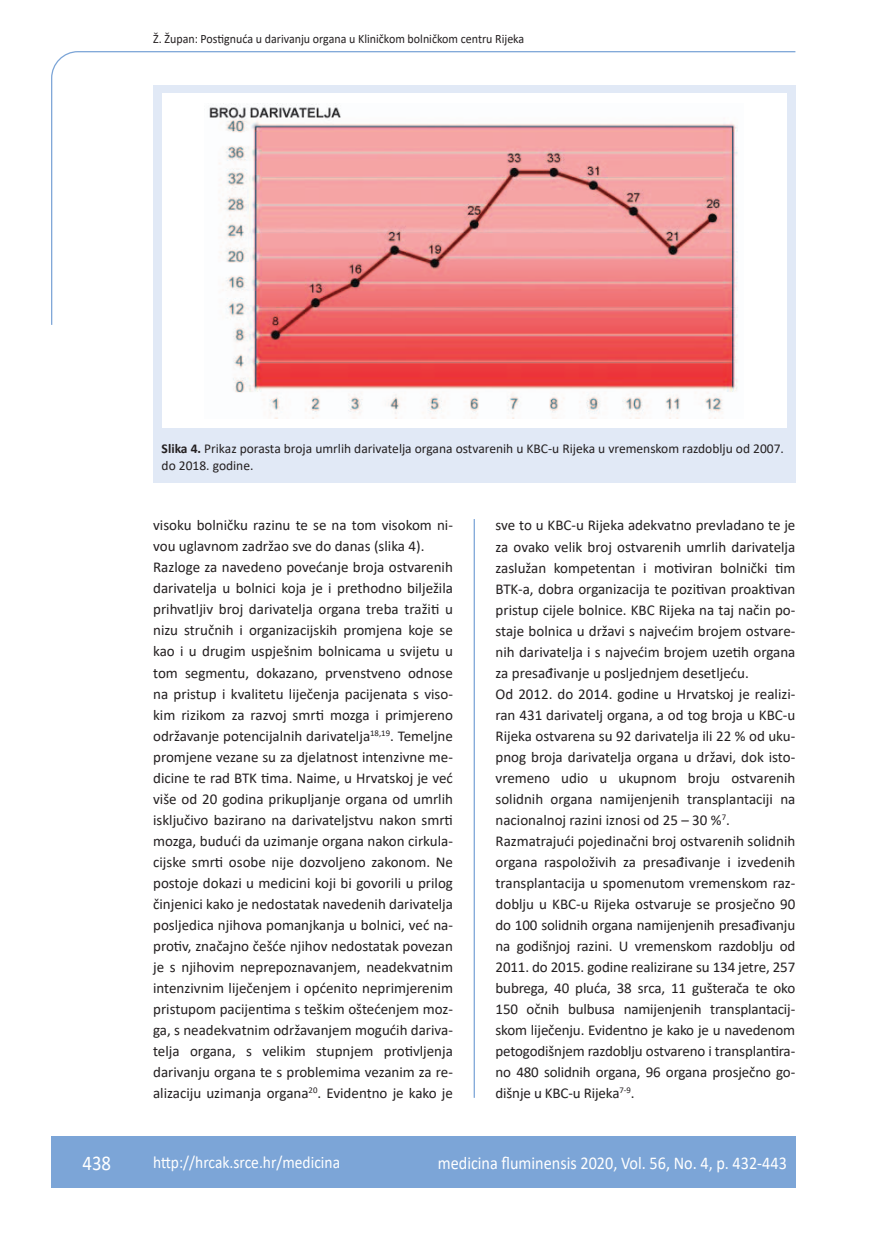
<style>
.page{position:relative;width:872px;height:1234px;background:#fff}
.page>*{position:absolute;margin:0;border:0;box-sizing:border-box;transform-origin:0 0}
.t1{font:21px "Calibri";color:#fff;scale:.9 1}
.t2{font:18px "Calibri";color:#fff;scale:.9 1}
.t3{font:17.25px "Calibri";color:#fff;scale:.9 1}
.osnovni_tekst{font:15px/21px "Calibri";color:#231f20;text-align:justify}
.potpis_slika{font:13.5px/16.5px "Calibri";color:#231f20}
.glava{font:12.75px "Calibri";color:#231f20;scale:.94 1}
.s1{font-weight:700}
</style>
<div class="page">
<svg style="left:51px;top:51px;width:745px;height:275px"></svg>
<hr style="left:473px;top:519px;width:2px;height:578px;background:#7ca5d7">
<div style="left:51px;top:1135px;width:744px;height:51px;background:#7ca5d7"></div>
<div style="left:153px;top:85px;width:642px;height:397px;background:#e1e9f6"></div>
<div style="left:162px;top:94px;width:624px;height:334px;background:#fff"></div>
<img style="left:209px;top:103px;width:529px;height:315px">
<p class="glava" style="left:153px;top:29px;width:396px">Ž. Župan: Postignuća u darivanju organa u Kliničkom bolničkom centru Rijeka</p>
<p class="potpis_slika" style="left:162px;top:440px;width:624px"><span class="s1">Slika 4.</span> Prikaz porasta broja umrlih darivatelja organa ostvarenih u KBC-u Rijeka u vremenskom razdoblju od 2007. do 2018. godine.</p>
<p class="osnovni_tekst" style="left:153px;top:514px;width:301px">visoku bolničku razinu te se na tom visokom ni&shy;vou uglavnom zadržao sve do danas (slika 4).</p>
<p class="osnovni_tekst" style="left:153px;top:556px;width:301px">Razloge za navedeno povećanje broja ostvarenih darivatelja u bolnici koja je i prethodno bilježila prihvatljiv broj darivatelja organa treba tražiti u nizu stručnih i organizacijskih promjena koje se kao i u drugim uspješnim bolnicama u svijetu u tom segmentu, dokazano, prvenstveno odnose na pristup i kvalitetu liječenja pacijenata s viso&shy;kim rizikom za razvoj smrti mozga i primjereno održavanje potencijalnih darivatelja<sup>18,19</sup>. Temeljne promjene vezane su za djelatnost intenzivne me&shy;dicine te rad BTK tima. Naime, u Hrvatskoj je već više od 20 godina prikupljanje organa od umrlih isključivo bazirano na darivateljstvu nakon smrti mozga, budući da uzimanje organa nakon cirkula&shy;cijske smrti osobe nije dozvoljeno zakonom. Ne postoje dokazi u medicini koji bi govorili u prilog činjenici kako je nedostatak navedenih darivatelja posljedica njihova pomanjkanja u bolnici, već na&shy;protiv, značajno češće njihov nedostatak povezan je s njihovim neprepoznavanjem, neadekvatnim intenzivnim liječenjem i općenito neprimjerenim pristupom pacijentima s teškim oštećenjem moz&shy;ga, s neadekvatnim održavanjem mogućih dariva&shy;telja organa, s velikim stupnjem protivljenja darivanju organa te s problemima vezanim za re&shy;alizaciju uzimanja organa<sup>20</sup>. Evidentno je kako je</p>
<p class="osnovni_tekst" style="left:495px;top:514px;width:301px">sve to u KBC-u Rijeka adekvatno prevladano te je za ovako velik broj ostvarenih umrlih darivatelja zaslužan kompetentan i motiviran bolnički tim BTK-a, dobra organizacija te pozitivan proaktivan pristup cijele bolnice. KBC Rijeka na taj način po&shy;staje bolnica u državi s najvećim brojem ostvare&shy;nih darivatelja i s najvećim brojem uzetih organa za presađivanje u posljednjem desetljeću.</p>
<p class="osnovni_tekst" style="left:495px;top:683px;width:301px">Od 2012. do 2014. godine u Hrvatskoj je realizi&shy;ran 431 darivatelj organa, a od tog broja u KBC-u Rijeka ostvarena su 92 darivatelja ili 22 % od uku&shy;pnog broja darivatelja organa u državi, dok isto&shy;vremeno udio u ukupnom broju ostvarenih solidnih organa namijenjenih transplantaciji na nacionalnoj razini iznosi od 25 – 30 %<sup>7</sup>.</p>
<p class="osnovni_tekst" style="left:495px;top:830px;width:301px">Razmatrajući pojedinačni broj ostvarenih solidnih organa raspoloživih za presađivanje i izvedenih transplantacija u spomenutom vremenskom raz&shy;doblju u KBC-u Rijeka ostvaruje se prosječno 90 do 100 solidnih organa namijenjenih presađivanju na godišnjoj razini. U vremenskom razdoblju od 2011. do 2015. godine realizirane su 134 jetre, 257 bubrega, 40 pluća, 38 srca, 11 gušterača te oko 150 očnih bulbusa namijenjenih transplantacij&shy;skom liječenju. Evidentno je kako je u navedenom petogodišnjem razdoblju ostvareno i transplantira&shy;no 480 solidnih organa, 96 organa prosječno go&shy;dišnje u KBC-u Rijeka<sup>7-9</sup>.</p>
<p class="t1" style="left:82px;top:1147px;width:33px">438</p>
<p class="t3" style="left:153px;top:1149px;width:209px">http://hrcak.srce.hr/medicina</p>
<p class="t2" style="left:438px;top:1149px;width:389px">medicina fluminensis 2020, Vol. 56, No. 4, p. 432-443</p>
</div>
